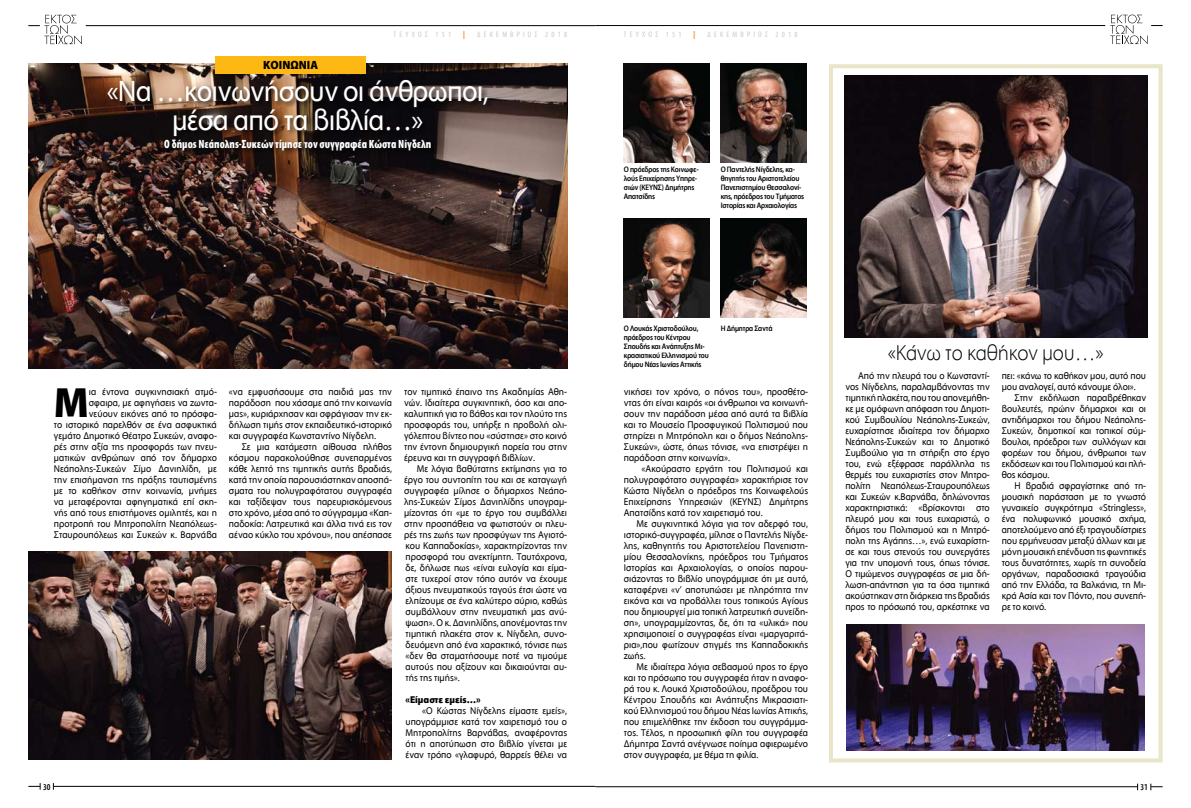
<style>
.page{position:relative;width:1191px;height:808px;background:#fff}
.page>*{position:absolute;margin:0;border:0;box-sizing:border-box;transform-origin:0 0}
.t1{font:700 42.6px "Myriad Greek";color:#000;scale:.95 1}
.t2{font:30px/29px "Myriad Greek";letter-spacing:-.025em;color:#fff;text-align:center;scale:.95 1}
.t3{font:300 22px "Myriad Greek";letter-spacing:-.01em;color:#000;scale:.95 1}
.t4{font:700 12px "Myriad Condensed Greek";color:#fff;scale:.95 1}
.t5{font:700 12px "Myriad Greek";color:#000;scale:.95 1}
.t6{font:10px/11px "Myriad Greek";color:#000;text-align:justify;scale:.95 1}
.t7{font:700 10px "Myriad Greek";color:#000;scale:.94 1}
.t8{font:500 9px "Myriad Condensed Greek";color:#000}
.t9{font:500 8px/9px "Myriad Greek";letter-spacing:-.025em;color:#000;scale:.9 1}
.t10{font:8px "Myriad Condensed Greek";letter-spacing:.4em;color:#c6c8ca}
.t11{font:700 8px "Myriad Condensed Greek";color:#f7931e}
</style>
<div class="page">
<div style="left:829px;top:64px;width:333px;height:698px;border:4px solid #e8e5c8"></div>
<hr style="left:86px;top:25px;width:509px;height:1px;background:#000">
<svg style="left:28px;top:15px;width:54px;height:29px"></svg>
<hr style="left:54px;top:786px;width:541px;height:1px;background:#000">
<svg style="left:28px;top:783px;width:13px;height:7px"></svg>
<hr style="left:595px;top:25px;width:510px;height:1px;background:#000">
<svg style="left:1110px;top:15px;width:52px;height:29px"></svg>
<hr style="left:595px;top:786px;width:542px;height:1px;background:#000">
<svg style="left:1150px;top:784px;width:12px;height:6px"></svg>
<img style="left:28px;top:63px;width:539px;height:306px">
<img style="left:624px;top:63px;width:86px;height:100px">
<img style="left:624px;top:219px;width:86px;height:99px">
<img style="left:720px;top:63px;width:86px;height:100px">
<img style="left:720px;top:219px;width:86px;height:99px">
<img style="left:28px;top:552px;width:363px;height:208px">
<img style="left:844px;top:76px;width:303px;height:261px">
<img style="left:847px;top:625px;width:297px;height:125px">
<div style="left:215px;top:56px;width:151px;height:17px;background:#fdb813"></div>
<div style="left:106px;top:78px;width:551px;height:101px;background:#000;opacity:.75"></div>
<p class="t10" style="left:393px;top:31px;width:59px">ΤΕΥΧΟΣ 151</p>
<p class="t11" style="left:463px;top:30px;width:3px">|</p>
<p class="t10" style="left:477px;top:31px;width:91px">ΔΕΚΕΜΒΡΙΟΣ 2018</p>
<p class="t5" style="left:263px;top:59px;width:59px">ΚΟΙΝΩΝΙΑ</p>
<h2 class="t2" style="left:107px;top:78px;width:403px">«Να …κοινωνήσουν οι άνθρωποι, μέσα από τα βιβλία…»</h2>
<p class="t4" style="left:164px;top:138px;width:283px">Ο δήμος Νεάπολης-Συκεών τίμησε τον συγγραφέα Κώστα Νίγδελη</p>
<p class="t6" style="left:54px;top:386px;width:173px;text-align:right">ια έντονα συγκινησιακή ατμό-<br>σφαιρα, με αφηγήσεις να ζωντα-<br>νεύουν εικόνες από το πρόσφα-<br>το ιστορικό παρελθόν σε ένα ασφυκτικά γεμάτο Δημοτικό Θέατρο Συκεών, αναφο&shy;ρές στην αξία της προσφοράς των πνευ&shy;ματικών ανθρώπων από τον δήμαρχο Νεάπολης-Συκεών Σίμο Δανιηλίδη, με την επισήμανση της πράξης ταυτισμένης με το καθήκον στην κοινωνία, μνήμες να μεταφέρονται αφηγηματικά επί σκη&shy;νής από τους επιστήμονες ομιλητές, και η προτροπή του Μητροπολίτη Νεαπόλεως-Σταυρουπόλεως και Συκεών κ. Βαρνάβα</p>
<p class="t6" style="left:229px;top:386px;width:173px">«να εμφυσήσουμε στα παιδιά μας την παράδοση που χάσαμε από την κοινωνία μας», κυριάρχησαν και σφράγισαν την εκ&shy;δήλωση τιμής στον εκπαιδευτικό-ιστορικό και συγγραφέα Κωνσταντίνο Νίγδελη.</p>
<h1 class="t1" style="left:54px;top:380px;width:38px">Μ</h1>
<p class="t6" style="left:229px;top:441px;width:173px;text-indent:13px">Σε μια κατάμεστη αίθουσα πλήθος κόσμου παρακολούθησε συνεπαρμένος κάθε λεπτό της τιμητικής αυτής βραδιάς, κατά την οποία παρουσιάστηκαν αποσπά&shy;σματα του πολυγραφότατου συγγραφέα και ταξίδεψαν τους παρευρισκόμενους στο χρόνο, μέσα από το σύγγραμμα «Καπ&shy;παδοκία: Λατρευτικά και άλλα τινά εις τον αέναο κύκλο του χρόνου», που απέσπασε</p>
<p class="t8" style="left:43px;top:782px;width:9px">30</p>
<p class="t6" style="left:404px;top:386px;width:173px">τον τιμητικό έπαινο της Ακαδημίας Αθη&shy;νών. Ιδιαίτερα συγκινητική, όσο και απο&shy;καλυπτική για το βάθος και τον πλούτο της προσφοράς του, υπήρξε η προβολή ολι&shy;γόλεπτου βίντεο που «σύστησε» στο κοινό την έντονη δημιουργική πορεία του στην έρευνα και τη συγγραφή βιβλίων.</p>
<p class="t6" style="left:404px;top:463px;width:173px;text-indent:13px">Με λόγια βαθύτατης εκτίμησης για το έργο του συντοπίτη του και σε καταγωγή συγγραφέα μίλησε ο δήμαρχος Νεάπο&shy;λης-Συκεών Σίμος Δανιηλίδης υπογραμ&shy;μίζοντας ότι «με το έργο του συμβάλλει στην προσπάθεια να φωτιστούν οι πλευ&shy;ρές της ζωής των προσφύγων της Αγιοτό&shy;κου Καππαδοκίας», χαρακτηρίζοντας την προσφορά του ανεκτίμητη. Ταυτόχρονα, δε, δήλωσε πως «είναι ευλογία και είμα&shy;στε τυχεροί στον τόπο αυτόν να έχουμε άξιους πνευματικούς ταγούς έτσι ώστε να ελπίζουμε σε ένα καλύτερο αύριο, καθώς συμβάλλουν στην πνευματική μας ανύ&shy;ψωση». Ο κ. Δανιηλίδης, απονέμοντας την τιμητική πλακέτα στον κ. Νίγδελη, συνο&shy;δευόμενη από ένα χαρακτικό, τόνισε πως «δεν θα σταματήσουμε ποτέ να τιμούμε αυτούς που αξίζουν και δικαιούνται αυ&shy;τής της τιμής».</p>
<p class="t7" style="left:405px;top:694px;width:81px">«Είμαστε εμείς…»</p>
<p class="t6" style="left:405px;top:705px;width:172px;text-indent:17px">«Ο Κώστας Νίγδελης είμαστε εμείς», υπογράμμισε κατά τον χαιρετισμό του ο Μητροπολίτης Βαρνάβας, αναφέροντας ότι η αποτύπωση στο βιβλίο γίνεται με έναν τρόπο «γλαφυρό, θαρρείς θέλει να</p>
<p class="t10" style="left:624px;top:30px;width:59px">ΤΕΥΧΟΣ 151</p>
<p class="t11" style="left:693px;top:30px;width:3px">|</p>
<p class="t10" style="left:707px;top:30px;width:91px">ΔΕΚΕΜΒΡΙΟΣ 2018</p>
<p class="t9" style="left:624px;top:165px;width:85px">Ο πρόεδρος της Κοινωφε&shy;λούς Επιχείρησης Υπηρε&shy;σιών (ΚΕΥΝΣ) Δημήτρης<br>Απατσίδης</p>
<p class="t9" style="left:720px;top:165px;width:94px">Ο Παντελής Νίγδελης, κα&shy;θηγητής του Αριστοτελείου<br>Πανεπιστημίου Θεσσαλονί&shy;κης, πρόεδρος του Τμήματος<br>Ιστορίας και Αρχαιολογίας</p>
<p class="t9" style="left:624px;top:324px;width:96px">Ο Λουκάς Χριστοδούλου, πρόεδρος του Κέντρου<br>Σπουδής και Ανάπτυξης Μι&shy;κρασιατικού Ελληνισμού του δήμου Νέας Ιωνίας Αττικής</p>
<p class="t9" style="left:720px;top:324px;width:59px">Η Δήμητρα Σαντά</p>
<p class="t6" style="left:624px;top:386px;width:195px">νικήσει τον χρόνο, ο πόνος του», προσθέτο&shy;ντας ότι είναι καιρός «οι άνθρωποι να κοινωνή&shy;σουν την παράδοση μέσα από αυτά τα βιβλία και το Μουσείο Προσφυγικού Πολιτισμού που στηρίζει η Μητρόπολη και ο δήμος Νεάπολης-Συκεών», ώστε, όπως τόνισε, «να επιστρέψει η παράδοση στην κοινωνία».</p>
<p class="t6" style="left:624px;top:463px;width:195px;text-indent:18px">«Ακούραστο εργάτη του Πολιτισμού και πολυγραφότατο συγγραφέα» χαρακτήρισε τον Κώστα Νίγδελη ο πρόεδρος της Κοινωφελούς Επιχείρησης Υπηρεσιών (ΚΕΥΝΣ) Δημήτρης Απατσίδης κατά τον χαιρετισμό του.</p>
<p class="t6" style="left:624px;top:518px;width:195px;text-indent:13px">Με συγκινητικά λόγια για τον αδερφό του, ιστορικό-συγγραφέα, μίλησε ο Παντελής Νίγδε&shy;λης, καθηγητής του Αριστοτελείου Πανεπιστη&shy;μίου Θεσσαλονίκης, πρόεδρος του Τμήματος Ιστορίας και Αρχαιολογίας, ο οποίος παρου&shy;σιάζοντας το βιβλίο υπογράμμισε ότι με αυτό, καταφέρνει «ν’ αποτυπώσει με πληρότητα την εικόνα και να προβάλλει τους τοπικούς Αγίους που δημιουργεί μια τοπική λατρευτική συνείδη&shy;ση», υπογραμμίζοντας, δε, ότι τα «υλικά» που χρησιμοποιεί ο συγγραφέας είναι «μαργαριτά&shy;ρια»,που φωτίζουν στιγμές της Καππαδοκικής ζωής.</p>
<p class="t6" style="left:624px;top:661px;width:195px;text-indent:13px">Με ιδιαίτερα λόγια σεβασμού προς το έργο και το πρόσωπο του συγγραφέα ήταν η αναφο&shy;ρά του κ. Λουκά Χριστοδούλου, προέδρου του Κέντρου Σπουδής και Ανάπτυξης Μικρασιατι&shy;κού Ελληνισμού του δήμου Νέας Ιωνίας Αττικής, που επιμελήθηκε την έκδοση του συγγράμμα&shy;τος. Τέλος, η προσωπική φίλη του συγγραφέα Δήμητρα Σαντά ανέγνωσε ποίημα αφιερωμένο στον συγγραφέα, με θέμα τη φιλία.</p>
<h3 class="t3" style="left:888px;top:342px;width:228px">«Κάνω το καθήκον μου…»</h3>
<p class="t6" style="left:845px;top:370px;width:153px;text-indent:13px">Από την πλευρά του ο Κωνσταντί&shy;νος Νίγδελης, παραλαμβάνοντας την τιμητική πλακέτα, που του απονεμήθη&shy;κε με ομόφωνη απόφαση του Δημοτι&shy;κού Συμβουλίου Νεάπολης-Συκεών, ευχαρίστησε ιδιαίτερα τον δήμαρχο Νεάπολης-Συκεών και το Δημοτικό Συμβούλιο για τη στήριξη στο έργο του, ενώ εξέφρασε παράλληλα τις θερμές του ευχαριστίες στον Μητρο&shy;πολίτη Νεαπόλεως-Σταυρουπόλεως και Συκεών κ.Βαρνάβα, δηλώνοντας χαρακτηριστικά: «βρίσκονται στο πλευρό μου και τους ευχαριστώ, ο δήμος του Πολιτισμού και η Μητρό&shy;πολη της Αγάπης…», ενώ ευχαρίστη&shy;σε και τους στενούς του συνεργάτες για την υπομονή τους, όπως τόνισε.<br>Ο τιμώμενος συγγραφέας σε μια δή&shy;λωση-απάντηση για τα όσα τιμητικά ακούστηκαν στη διάρκεια της βραδιάς προς το πρόσωπό του, αρκέστηκε να</p>
<p class="t6" style="left:1001px;top:370px;width:153px">πει: «κάνω το καθήκον μου, αυτό που μου αναλογεί, αυτό κάνουμε όλοι».</p>
<p class="t6" style="left:1001px;top:392px;width:153px;text-indent:13px">Στην εκδήλωση παραβρέθηκαν βουλευτές, πρώην δήμαρχοι και οι αντιδήμαρχοι του δήμου Νεάπολης-Συκεών, δημοτικοί και τοπικοί σύμ&shy;βουλοι, πρόεδροι των συλλόγων και φορέων του δήμου, άνθρωποι των εκδόσεων και του Πολιτισμού και πλή&shy;θος κόσμου.</p>
<p class="t6" style="left:1001px;top:480px;width:153px;text-indent:13px">Η βραδιά σφραγίστηκε από τη&shy;μουσική παράσταση με το γνωστό γυναικείο συγκρότημα «Stringless», ένα πολυφωνικό μουσικό σχήμα, αποτελούμενο από έξι τραγουδίστριες που ερμήνευσαν μεταξύ άλλων και με μόνη μουσική επένδυση τις φωνητικές τους δυνατότητες, χωρίς τη συνοδεία οργάνων, παραδοσιακά τραγούδια από την Ελλάδα, τα Βαλκάνια, τη Μι&shy;κρά Ασία και τον Πόντο, που συνεπή&shy;ρε το κοινό.</p>
<p class="t8" style="left:1140px;top:782px;width:9px">31</p>
</div>
